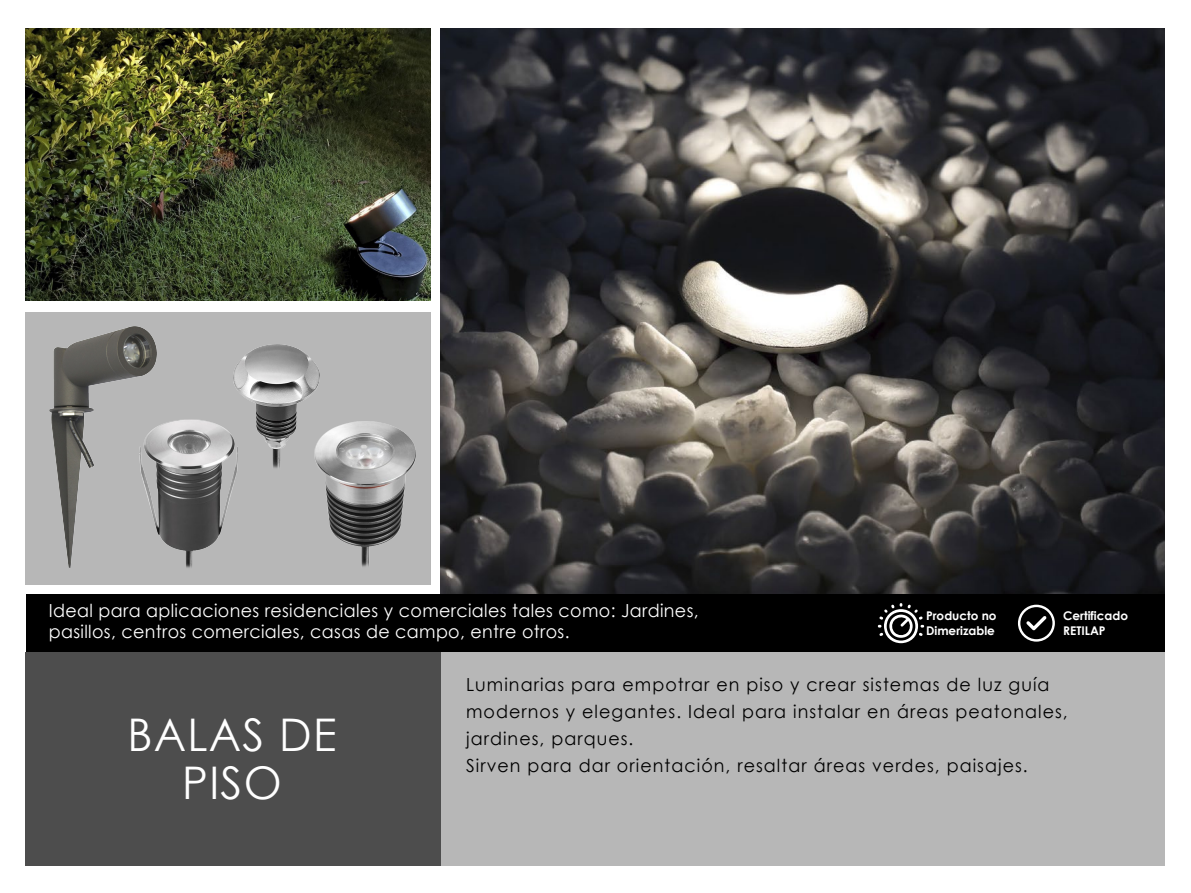
<style>
.page{position:relative;width:1191px;height:893px;background:#fff}
.page>*{position:absolute;margin:0;border:0;box-sizing:border-box;transform-origin:0 0}
.t1{font:45px/48px "Century Gothic";letter-spacing:.03em;color:#fff;text-align:center}
.t2{font:18px/27px "Century Gothic";letter-spacing:.06em;color:#000}
.t3{font:18px/21px "Century Gothic";letter-spacing:.02em;color:#fff}
.t4{font:700 12px/14.4px "Century Gothic";color:#fff}
</style>
<div class="page">
<img style="left:440px;top:28px;width:724px;height:566px">
<div style="left:26px;top:651px;width:414px;height:214px;background:#4d4d4d"></div>
<div style="left:440px;top:651px;width:724px;height:214px;background:#b7b7b7"></div>
<div style="left:26px;top:595px;width:1138px;height:57px;background:#000"></div>
<div style="left:26px;top:312px;width:404px;height:273px;background:#b7b7b7"></div>
<svg style="left:1018px;top:605px;width:37px;height:37px"></svg>
<svg style="left:878px;top:603px;width:46px;height:40px"></svg>
<img style="left:26px;top:28px;width:404px;height:272px">
<img style="left:49px;top:326px;width:107px;height:242px">
<img style="left:319px;top:421px;width:97px;height:146px">
<img style="left:139px;top:419px;width:97px;height:149px">
<img style="left:233px;top:344px;width:86px;height:129px">
<p class="t3" style="left:49px;top:600px;width:651px">Ideal para aplicaciones residenciales y comerciales tales como: Jardines, pasillos, centros comerciales, casas de campo, entre otros.</p>
<p class="t4" style="left:926px;top:608px;width:72px">Producto no<br>Dimerizable</p>
<p class="t4" style="left:1063px;top:608px;width:66px">Certificado<br>RETILAP</p>
<h1 class="t1" style="left:127px;top:710px;width:211px">BALAS DE<br>PISO</h1>
<p class="t2" style="left:466px;top:670px;width:603px">Luminarias para empotrar en piso y crear sistemas de luz guía modernos y elegantes. Ideal para instalar en áreas peatonales, jardines, parques.<br>Sirven para dar orientación, resaltar áreas verdes, paisajes.</p>
</div>
